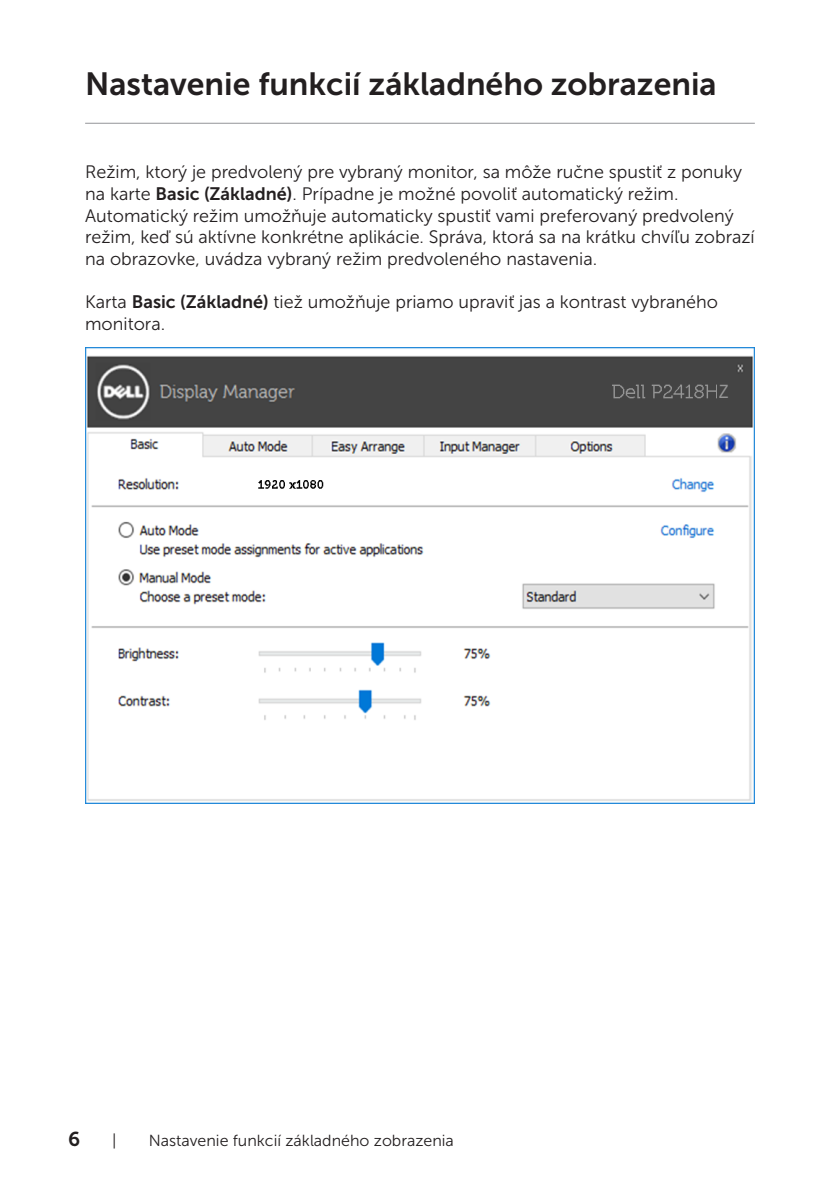
<style>
.page{position:relative;width:840px;height:1191px;background:#fff}
.page>*{position:absolute;margin:0;border:0;box-sizing:border-box;transform-origin:0 0}
.Contents{font:32px "Museo Sans For Dell 700";color:#231f20}
.t1{font:20px "Museo Sans For Dell 700";color:#231f20}
.t2{font:18.4px "Arial Narrow";color:#959595}
.text{font:18px/21.6px "Museo Sans For Dell 300";color:#231f20}
.t3{font:16px "Museo Sans For Dell 300";color:#231f20}
.s1{font-family:"Museo Sans For Dell 700"}
</style>
<div class="page">
<hr style="left:85px;top:123px;width:669px;height:1px;background:#939598">
<img style="left:85px;top:347px;width:669px;height:456px">
<div style="left:717px;top:381px;width:14px;height:18px;background:#444"></div>
<p class="Contents" style="left:85px;top:66px;width:632px">Nastavenie funkcií základného zobrazenia</p>
<p class="text" style="left:85px;top:162px;width:670px">Režim, ktorý je predvolený pre vybraný monitor, sa môže ručne spustiť z ponuky na karte <span class="s1">Basic (Základné)</span>. Prípadne je možné povoliť automatický režim.<br>Automatický režim umožňuje automaticky spustiť vami preferovaný predvolený režim, keď sú aktívne konkrétne aplikácie. Správa, ktorá sa na krátku chvíľu zobrazí na obrazovke, uvádza vybraný režim predvoleného nastavenia.</p>
<p class="text" style="left:85px;top:291px;width:634px">Karta <span class="s1">Basic (Základné)</span> tiež umožňuje priamo upraviť jas a kontrast vybraného monitora.</p>
<p class="t2" style="left:718px;top:378px;width:11px">Z</p>
<p class="t1" style="left:68px;top:1127px;width:14px">6</p>
<p class="t3" style="left:112px;top:1131px;width:6px">|</p>
<p class="t3" style="left:149px;top:1131px;width:306px">Nastavenie funkcií základného zobrazenia</p>
</div>
